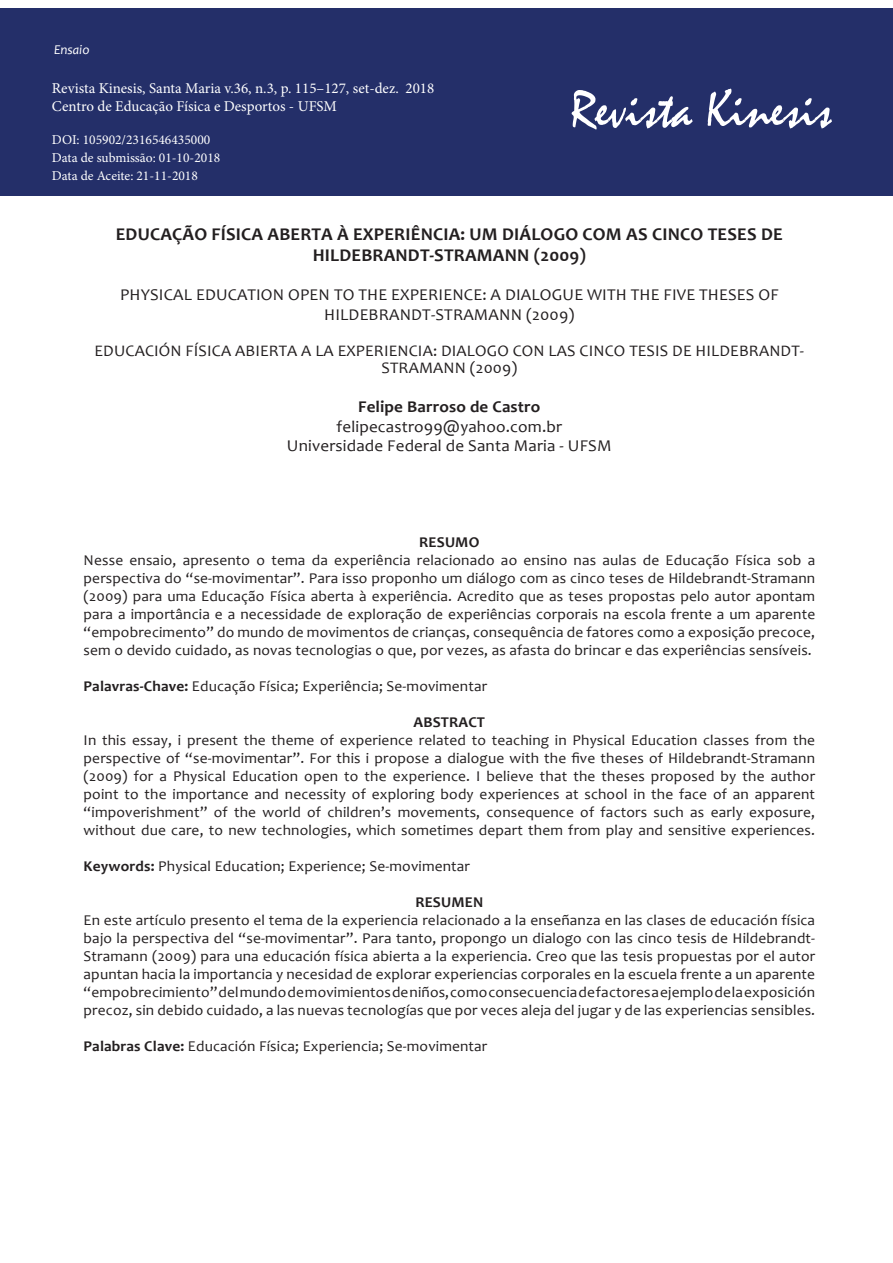
<style>
.page{position:relative;width:893px;height:1263px;background:#fff}
.page>*{position:absolute;margin:0;border:0;box-sizing:border-box;transform-origin:0 0}
.t1{font:54px "Mistral";color:#fff}
.universidade{font:700 18px/21.6px "Candara";letter-spacing:.01em;color:#231f20;text-align:center}
.universidade-2{font:16.5px/19.8px "Candara";letter-spacing:.01em;color:#231f20;text-align:center}
.universidade-3{font:700 16.5px "Candara";letter-spacing:.01em;color:#231f20}
.universidade-4{font:16.05px/16.5px "Candara";letter-spacing:.01em;color:#231f20;text-align:center}
.universidade-5{font:15px/18px "Candara";letter-spacing:.01em;color:#231f20;text-align:justify}
.resumo{font:15px/18px "Candara";letter-spacing:.01em;color:#231f20;text-align:justify}
.t2{font:15px "Minion Pro";color:#fff}
.universidade-6{font:700 15px "Candara";letter-spacing:.01em;color:#231f20}
.DOI{font:13.5px "Minion Pro";color:#fff}
.t3{font:italic 13.5px "Candara";color:#fff}
.s1{font-weight:700}
</style>
<div class="page">
<div style="left:0;top:9px;width:893px;height:187px;background:#242f69"></div>
<p class="t3" style="left:54px;top:41px;width:37px">Ensaio</p>
<p class="t2" style="left:52px;top:78px;width:384px">Revista Kinesis, Santa Maria v.36, n.3, p. 115–127, set-dez. 2018</p>
<p class="t2" style="left:52px;top:96px;width:287px">Centro de Educação Física e Desportos - UFSM</p>
<p class="DOI" style="left:52px;top:131px;width:160px">DOI: 105902/2316546435000</p>
<p class="DOI" style="left:52px;top:149px;width:170px">Data de submissão: 01-10-2018</p>
<p class="DOI" style="left:52px;top:167px;width:148px">Data de Aceite: 21-11-2018</p>
<p class="t1" style="left:570px;top:77px;width:263px">Revista Kinesis</p>
<p class="universidade" style="left:116px;top:223px;width:669px">EDUCAÇÃO FÍSICA ABERTA À EXPERIÊNCIA: UM DIÁLOGO COM AS CINCO TESES DE<br>HILDEBRANDT-STRAMANN (2009)</p>
<p class="universidade-2" style="left:120px;top:285px;width:660px">PHYSICAL EDUCATION OPEN TO THE EXPERIENCE: A DIALOGUE WITH THE FIVE THESES OF<br>HILDEBRANDT-STRAMANN (2009)</p>
<p class="universidade-4" style="left:94px;top:342px;width:711px">EDUCACIÓN FÍSICA ABIERTA A LA EXPERIENCIA: DIALOGO CON LAS CINCO TESIS DE HILDEBRANDT-<br>STRAMANN (2009)</p>
<p class="universidade-3" style="left:358px;top:396px;width:184px">Felipe Barroso de Castro</p>
<p class="universidade-2" style="left:337px;top:416px;width:227px">felipecastro99@yahoo.com.br</p>
<p class="universidade-2" style="left:287px;top:436px;width:326px">Universidade Federal de Santa Maria - UFSM</p>
<p class="universidade-6" style="left:419px;top:532px;width:62px">RESUMO</p>
<p class="resumo" style="left:84px;top:551px;width:733px">Nesse ensaio, apresento o tema da experiência relacionado ao ensino nas aulas de Educação Física sob a perspectiva do “se-movimentar”. Para isso proponho um diálogo com as cinco teses de Hildebrandt-Stramann (2009) para uma Educação Física aberta à experiência. Acredito que as teses propostas pelo autor apontam para a importância e a necessidade de exploração de experiências corporais na escola frente a um aparente “empobrecimento” do mundo de movimentos de crianças, consequência de fatores como a exposição precoce, sem o devido cuidado, as novas tecnologias o que, por vezes, as afasta do brincar e das experiências sensíveis.</p>
<p class="resumo" style="left:84px;top:677px;width:405px"><span class="s1">Palavras-Chave:</span> Educação Física; Experiência; Se-movimentar</p>
<p class="universidade-6" style="left:414px;top:712px;width:73px">ABSTRACT</p>
<p class="universidade-5" style="left:84px;top:731px;width:733px">In this essay, i present the theme of experience related to teaching in Physical Education classes from the perspective of “se-movimentar”. For this i propose a dialogue with the five theses of Hildebrandt-Stramann (2009) for a Physical Education open to the experience. I believe that the theses proposed by the author point to the importance and necessity of exploring body experiences at school in the face of an apparent “impoverishment” of the world of children’s movements, consequence of factors such as early exposure, without due care, to new technologies, which sometimes depart them from play and sensitive experiences.</p>
<p class="universidade-5" style="left:84px;top:857px;width:388px"><span class="s1">Keywords:</span> Physical Education; Experience; Se-movimentar</p>
<p class="universidade-6" style="left:415px;top:892px;width:69px">RESUMEN</p>
<p class="universidade-5" style="left:84px;top:911px;width:733px">En este artículo presento el tema de la experiencia relacionado a la enseñanza en las clases de educación física bajo la perspectiva del “se-movimentar”. Para tanto, propongo un dialogo con las cinco tesis de Hildebrandt-Stramann (2009) para una educación física abierta a la experiencia. Creo que las tesis propuestas por el autor apuntan hacia la importancia y necesidad de explorar experiencias corporales en la escuela frente a un aparente “empobrecimiento” del mundo de movimientos de niños, como consecuencia de factores a ejemplo de la exposición precoz, sin debido cuidado, a las nuevas tecnologías que por veces aleja del jugar y de las experiencias sensibles.</p>
<p class="resumo" style="left:84px;top:1037px;width:405px"><span class="s1">Palabras Clave:</span> Educación Física; Experiencia; Se-movimentar</p>
</div>
